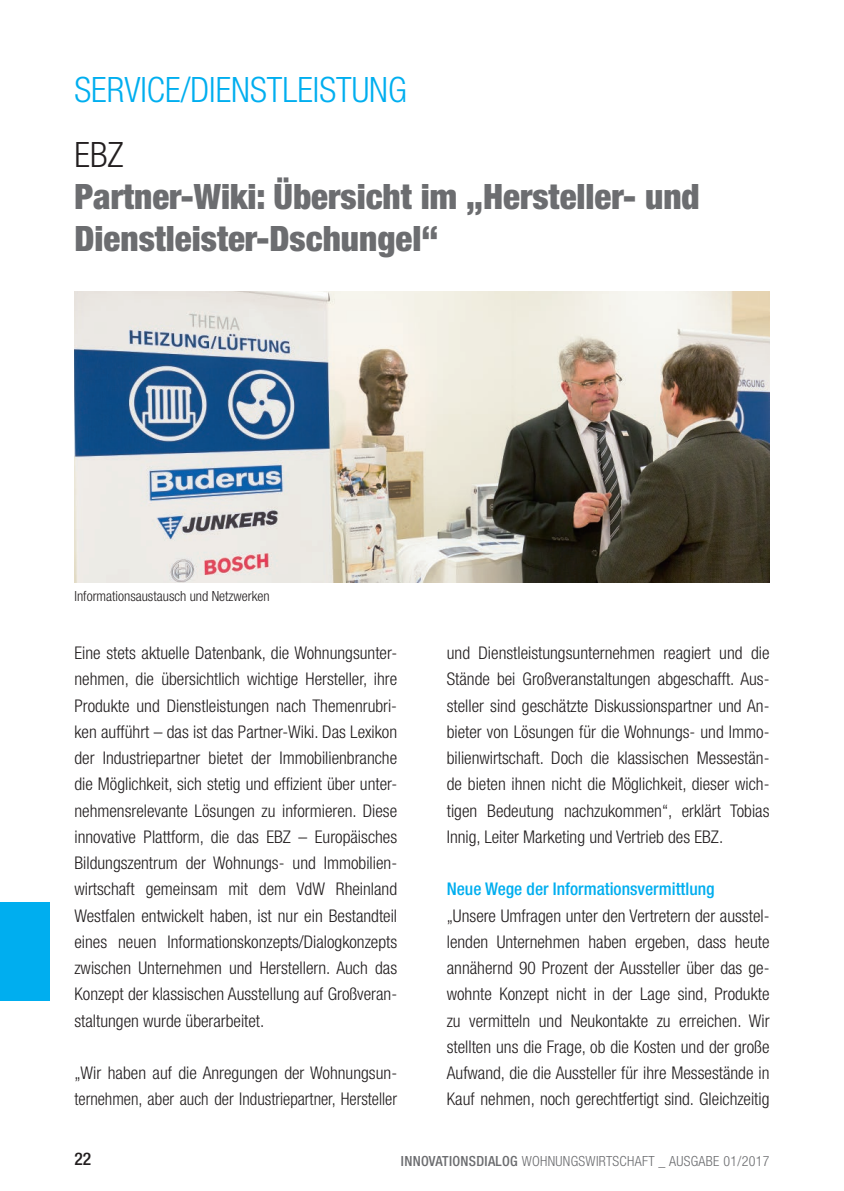
<style>
.page{position:relative;width:844px;height:1191px;background:#fff}
.page>*{position:absolute;margin:0;border:0;box-sizing:border-box;transform-origin:0 0}
.t1{font:900 condensed 35px/42px "Helvetica Neue";color:#6c6d70}
.t2{font:300 condensed 35px "Helvetica Neue";color:#00aeef}
.t3{font:300 condensed 35px "Helvetica Neue";color:#231f20}
.t4{font:300 condensed 17.5px/26.2px "Helvetica Neue";color:#231f20;text-align:justify}
.t5{font:500 condensed 17.5px "Helvetica Neue";color:#00aeef}
.t6{font:500 condensed 17.5px "Helvetica Neue";color:#231f20}
.t7{font:300 condensed 14px "Helvetica Neue";letter-spacing:.02em;color:#6c6d70}
.t8{font:300 condensed 14px "Helvetica Neue";color:#231f20}
.s1{font-weight:500}
</style>
<div class="page">
<div style="left:0;top:902px;width:50px;height:98px;background:#00aeef"></div>
<img style="left:74px;top:291px;width:695px;height:291px">
<h1 class="t2" style="left:74px;top:70px;width:334px">SERVICE/DIENSTLEISTUNG</h1>
<h1 class="t3" style="left:74px;top:134px;width:51px">EBZ</h1>
<h1 class="t1" style="left:74px;top:175px;width:626px">Partner-Wiki: Übersicht im „Hersteller- und<br>Dienstleister-Dschungel“</h1>
<p class="t8" style="left:74px;top:587px;width:196px">Informationsaustausch und Netzwerken</p>
<p class="t4" style="left:74px;top:639px;width:324px">Eine stets aktuelle Datenbank, die Wohnungsunter&shy;nehmen, die übersichtlich wichtige Hersteller, ihre Produkte und Dienstleistungen nach Themenrubri&shy;ken aufführt – das ist das Partner-Wiki. Das Lexikon der Industriepartner bietet der Immobilienbranche die Möglichkeit, sich stetig und effizient über unter&shy;nehmensrelevante Lösungen zu informieren. Diese innovative Plattform, die das EBZ – Europäisches Bildungszentrum der Wohnungs- und Immobilien&shy;wirtschaft gemeinsam mit dem VdW Rheinland Westfalen entwickelt haben, ist nur ein Bestandteil eines neuen Informationskonzepts/Dialogkonzepts zwischen Unternehmen und Herstellern. Auch das Konzept der klassischen Ausstellung auf Großveran&shy;staltungen wurde überarbeitet.</p>
<p class="t4" style="left:74px;top:1059px;width:324px">„Wir haben auf die Anregungen der Wohnungsun&shy;ternehmen, aber auch der Industriepartner, Hersteller</p>
<p class="t4" style="left:446px;top:639px;width:324px">und Dienstleistungsunternehmen reagiert und die Stände bei Großveranstaltungen abgeschafft. Aus&shy;steller sind geschätzte Diskussionspartner und An&shy;bieter von Lösungen für die Wohnungs- und Immo&shy;bilienwirtschaft. Doch die klassischen Messestän&shy;de bieten ihnen nicht die Möglichkeit, dieser wich&shy;tigen Bedeutung nachzukommen“, erklärt Tobias Innig, Leiter Marketing und Vertrieb des EBZ.</p>
<p class="t5" style="left:446px;top:878px;width:269px">Neue Wege der Informationsvermittlung</p>
<p class="t4" style="left:446px;top:902px;width:324px">„Unsere Umfragen unter den Vertretern der ausstel&shy;lenden Unternehmen haben ergeben, dass heute annähernd 90 Prozent der Aussteller über das ge&shy;wohnte Konzept nicht in der Lage sind, Produkte zu vermitteln und Neukontakte zu erreichen. Wir stellten uns die Frage, ob die Kosten und der große Aufwand, die die Aussteller für ihre Messestände in Kauf nehmen, noch gerechtfertigt sind. Gleichzeitig</p>
<p class="t6" style="left:74px;top:1148px;width:18px">22</p>
<p class="t7" style="left:401px;top:1153px;width:370px"><span class="s1">INNOVATIONSDIALOG</span> WOHNUNGSWIRTSCHAFT _ AUSGABE 01/2017</p>
</div>
